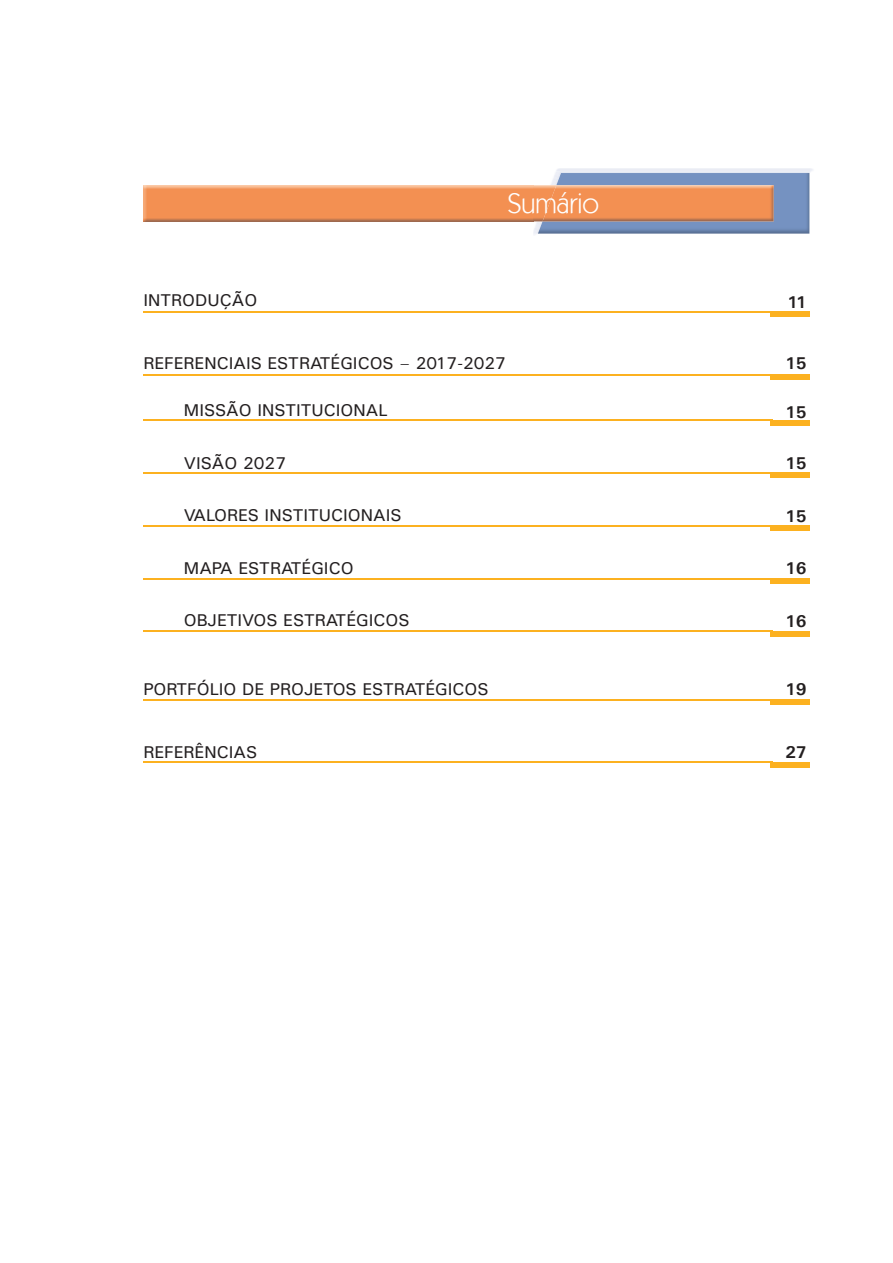
<style>
.page{position:relative;width:893px;height:1263px;background:#fff}
.page>*{position:absolute;margin:0;border:0;box-sizing:border-box;transform-origin:0 0}
.t1{font:28.5px "Kabel IT Cby BT";color:#fff}
.t2{font:17.1px "Univers";color:#231f20}
.t3{font:700 17.1px "Univers";color:#231f20}
</style>
<div class="page">
<hr style="left:143px;top:311px;width:630px;height:2px;background:#fcb120">
<hr style="left:143px;top:374px;width:630px;height:2px;background:#fcb120">
<hr style="left:143px;top:420px;width:630px;height:1px;background:#fcb120">
<hr style="left:143px;top:472px;width:630px;height:2px;background:#fcb120">
<hr style="left:143px;top:525px;width:630px;height:2px;background:#fcb120">
<hr style="left:143px;top:578px;width:630px;height:1px;background:#fcb120">
<hr style="left:143px;top:631px;width:630px;height:1px;background:#fcb120">
<div style="left:770px;top:312px;width:40px;height:5px;background:#fcb120"></div>
<div style="left:770px;top:374px;width:40px;height:6px;background:#fcb120"></div>
<div style="left:770px;top:420px;width:40px;height:5px;background:#fcb120"></div>
<div style="left:770px;top:472px;width:40px;height:6px;background:#fcb120"></div>
<div style="left:770px;top:525px;width:40px;height:6px;background:#fcb120"></div>
<div style="left:770px;top:578px;width:40px;height:6px;background:#fcb120"></div>
<div style="left:770px;top:631px;width:40px;height:5px;background:#fcb120"></div>
<img style="left:533px;top:172px;width:278px;height:64px">
<img style="left:538px;top:173px;width:271px;height:61px">
<img style="left:143px;top:185px;width:399px;height:36px">
<img style="left:542px;top:185px;width:232px;height:36px">
<hr style="left:143px;top:699px;width:630px;height:1px;background:#fcb120">
<div style="left:770px;top:699px;width:40px;height:6px;background:#fcb120"></div>
<hr style="left:143px;top:762px;width:630px;height:1px;background:#fcb120">
<div style="left:770px;top:762px;width:40px;height:5px;background:#fcb120"></div>
<h1 class="t1" style="left:507px;top:185px;width:93px">Sumário</h1>
<p class="t2" style="left:143px;top:290px;width:115px">INTRODUÇÃO</p>
<p class="t3" style="left:787px;top:292px;width:21px">11</p>
<p class="t2" style="left:143px;top:353px;width:364px">REFERENCIAIS ESTRATÉGICOS – 2017-2027</p>
<p class="t2" style="left:184px;top:400px;width:205px">MISSÃO INSTITUCIONAL</p>
<p class="t2" style="left:184px;top:452px;width:104px">VISÃO 2027</p>
<p class="t3" style="left:785px;top:353px;width:23px">15</p>
<p class="t3" style="left:785px;top:402px;width:23px">15</p>
<p class="t3" style="left:785px;top:452px;width:23px">15</p>
<p class="t2" style="left:184px;top:505px;width:219px">VALORES INSTITUCIONAIS</p>
<p class="t2" style="left:184px;top:557px;width:171px">MAPA ESTRATÉGICO</p>
<p class="t2" style="left:184px;top:609px;width:227px">OBJETIVOS ESTRATÉGICOS</p>
<p class="t3" style="left:785px;top:505px;width:23px">15</p>
<p class="t3" style="left:785px;top:558px;width:23px">16</p>
<p class="t3" style="left:785px;top:611px;width:23px">16</p>
<p class="t2" style="left:143px;top:678px;width:347px">PORTFÓLIO DE PROJETOS ESTRATÉGICOS</p>
<p class="t3" style="left:785px;top:679px;width:23px">19</p>
<p class="t2" style="left:143px;top:741px;width:115px">REFERÊNCIAS</p>
<p class="t3" style="left:785px;top:742px;width:23px">27</p>
</div>
